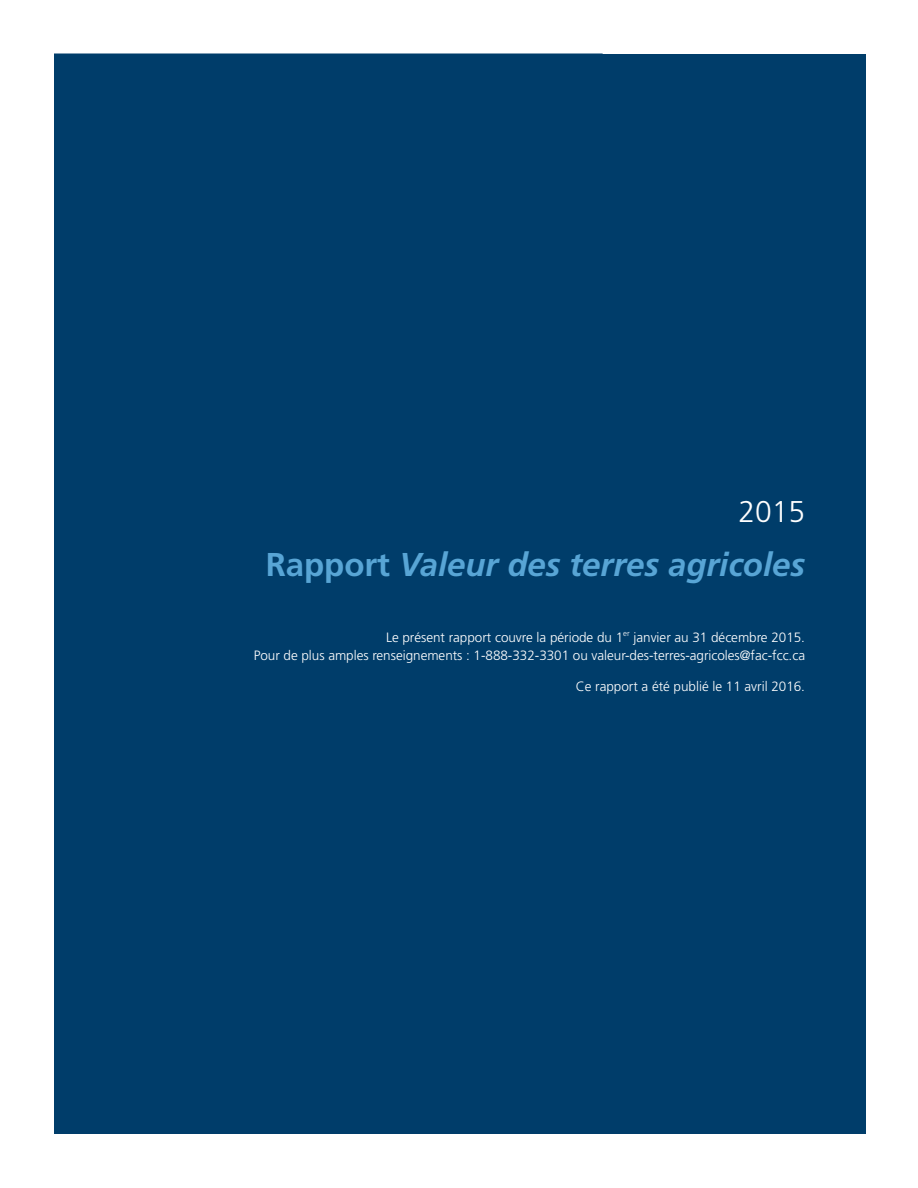
<style>
.page{position:relative;width:918px;height:1188px;background:#fff}
.page>*{position:absolute;margin:0;border:0;box-sizing:border-box;transform-origin:0 0}
.t1{font:italic 700 33px "Frutiger";color:#58a5d5}
.t2{font:300 30px "Frutiger";color:#fff}
.t3{font:300 13.5px/18px "Frutiger";color:#fff;text-align:right}
.s1{font-style:normal}
</style>
<div class="page">
<div style="left:54px;top:54px;width:811px;height:1080px;background:#003d6a"></div>
<h2 class="t2" style="left:738px;top:495px;width:68px">2015</h2>
<h1 class="t1" style="left:266px;top:545px;width:541px"><span class="s1">Rapport</span> Valeur des terres agricoles</h1>
<p class="t3" style="left:254px;top:628px;width:553px">Le présent rapport couvre la période du 1<sup>er</sup> janvier au 31 décembre 2015.<br>Pour de plus amples renseignements : 1-888-332-3301 ou valeur-des-terres-agricoles@fac-fcc.ca</p>
<p class="t3" style="left:576px;top:678px;width:231px">Ce rapport a été publié le 11 avril 2016.</p>
</div>
